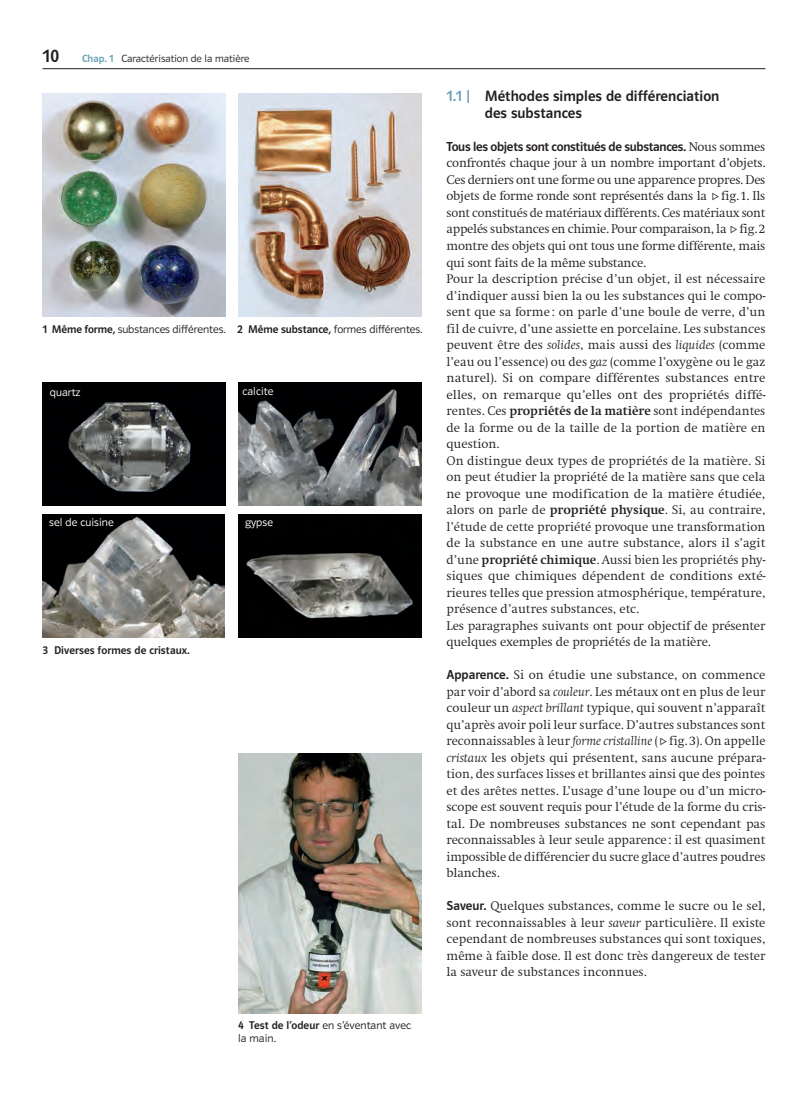
<style>
.page{position:relative;width:808px;height:1106px;background:#fff}
.page>*{position:absolute;margin:0;border:0;box-sizing:border-box;transform-origin:0 0}
.t1{font:18px "Polo MA11 K Krftg";color:#231f20}
.t2{font:15px/16.5px "Polo MA11 K Krftg";color:#231f20}
.t3{font:300 13.05px/16.5px "Swift EF";color:#231f20;text-align:justify}
.t4{font:13.05px "Polo MA11 K Krftg";letter-spacing:-.02em;color:#231f20}
.t5{font:11.25px/12.8px "Polo MA11 K Leicht";letter-spacing:-.005em;color:#231f20}
.t6{font:11.25px "Polo MA11 K Leicht";letter-spacing:.005em;color:#fff}
.t7{font:11.25px "Polo MA11 K Krftg";letter-spacing:.005em;color:#231f20}
.t8{font:10.5px "Polo MA11 K Leicht";color:#231f20}
.s1{font-family:"Polo MA11 K Krftg";color:#69a0b7}
.s2{font-family:"Polo MA11 K Krftg"}
.s3{color:#69a0b7}
.s4{font-family:"Swift EF";font-weight:300}
.s5{font-style:italic}
.s6{font-weight:700}
.s7{font-family:"Polo MA11 K Krftg";font-weight:400}
</style>
<div class="page">
<hr style="left:43px;top:68px;width:722px;height:1px;background:#231f20">
<img style="left:238px;top:514px;width:183px;height:124px">
<img style="left:43px;top:514px;width:181px;height:124px">
<img style="left:238px;top:382px;width:183px;height:124px">
<img style="left:43px;top:382px;width:182px;height:124px">
<img style="left:43px;top:94px;width:182px;height:222px">
<img style="left:238px;top:94px;width:183px;height:222px">
<img style="left:238px;top:753px;width:183px;height:260px">
<h1 class="t1" style="left:43px;top:45px;width:18px">10</h1>
<p class="t8" style="left:82px;top:52px;width:169px"><span class="s1">Chap. 1</span> Caractérisation de la matière</p>
<p class="t5" style="left:43px;top:322px;width:381px"><span class="s2">1 Même forme,</span> substances différentes. <span class="s2">2 Même substance,</span> formes différentes.</p>
<p class="t6" style="left:50px;top:385px;width:32px">quartz</p>
<p class="t6" style="left:242px;top:385px;width:33px">calcite</p>
<p class="t6" style="left:49px;top:515px;width:66px">sel de cuisine</p>
<p class="t6" style="left:245px;top:515px;width:29px">gypse</p>
<p class="t7" style="left:43px;top:644px;width:149px">3 Diverses formes de cristaux.</p>
<p class="t5" style="left:238px;top:1018px;width:175px"><span class="s2">4 Test de l’odeur</span> en s’éventant avec la main.</p>
<p class="t2" style="left:485px;top:88px;width:236px;text-indent:-38px"><span class="s3">1.1 |</span> Méthodes simples de différenciation des substances</p>
<p class="t4" style="left:446px;top:139px;width:320px">Tous les objets sont constitués de substances. <span class="s4">Nous sommes</span></p>
<p class="t3" style="left:446px;top:156px;width:320px;text-align:left">confrontés chaque jour à un nombre important d’objets.<br>Ces derniers ont une forme ou une apparence propres. Des objets de forme ronde sont représentés dans la fig. 1. Ils sont constitués de matériaux différents. Ces matériaux sont appelés substances en chimie. Pour comparaison, la fig. 2 montre des objets qui ont tous une forme différente, mais qui sont faits de la même substance.<br>Pour la description précise d’un objet, il est nécessaire d’indiquer aussi bien la ou les substances qui le compo&shy;sent que sa forme : on parle d’une boule de verre, d’un fil de cuivre, d’une assiette en porcelaine. Les substances peuvent être des <span class="s5">solides</span>, mais aussi des <span class="s5">liquides</span> (comme l’eau ou l’essence) ou des <span class="s5">gaz</span> (comme l’oxygène ou le gaz naturel). Si on compare différentes substances entre elles, on remarque qu’elles ont des propriétés diffé&shy;rentes. Ces <span class="s6">propriétés de la matière</span> sont indépendantes de la forme ou de la taille de la portion de matière en question.<br>On distingue deux types de propriétés de la matière. Si on peut étudier la propriété de la matière sans que cela ne provoque une modification de la matière étudiée, alors on parle de <span class="s6">propriété physique</span>. Si, au contraire, l’étude de cette propriété provoque une transformation de la substance en une autre substance, alors il s’agit d’une <span class="s6">propriété chimique</span>. Aussi bien les propriétés phy&shy;siques que chimiques dépendent de conditions exté&shy;rieures telles que pression atmosphérique, température, présence d’autres substances, etc.<br>Les paragraphes suivants ont pour objectif de présenter quelques exemples de propriétés de la matière.</p>
<p class="t3" style="left:446px;top:667px;width:320px"><span class="s7">Apparence.</span> Si on étudie une substance, on commence par voir d’abord sa <span class="s5">couleur</span>. Les métaux ont en plus de leur couleur un <span class="s5">aspect brillant</span> typique, qui souvent n’apparaît qu’après avoir poli leur surface. D’autres substances sont reconnaissables à leur <span class="s5">forme cristalline</span> ( fig. 3). On appelle <span class="s5">cristaux</span> les objets qui présentent, sans aucune prépara&shy;tion, des surfaces lisses et brillantes ainsi que des pointes et des arêtes nettes. L’usage d’une loupe ou d’un micro&shy;scope est souvent requis pour l’étude de la forme du cris&shy;tal. De nombreuses substances ne sont cependant pas reconnaissables à leur seule apparence : il est quasiment impossible de différencier du sucre glace d’autres poudres blanches.</p>
<p class="t3" style="left:446px;top:898px;width:320px"><span class="s7">Saveur.</span> Quelques substances, comme le sucre ou le sel, sont reconnaissables à leur <span class="s5">saveur</span> particulière. Il existe cependant de nombreuses substances qui sont toxiques, même à faible dose. Il est donc très dangereux de tester la saveur de substances inconnues.</p>
</div>
